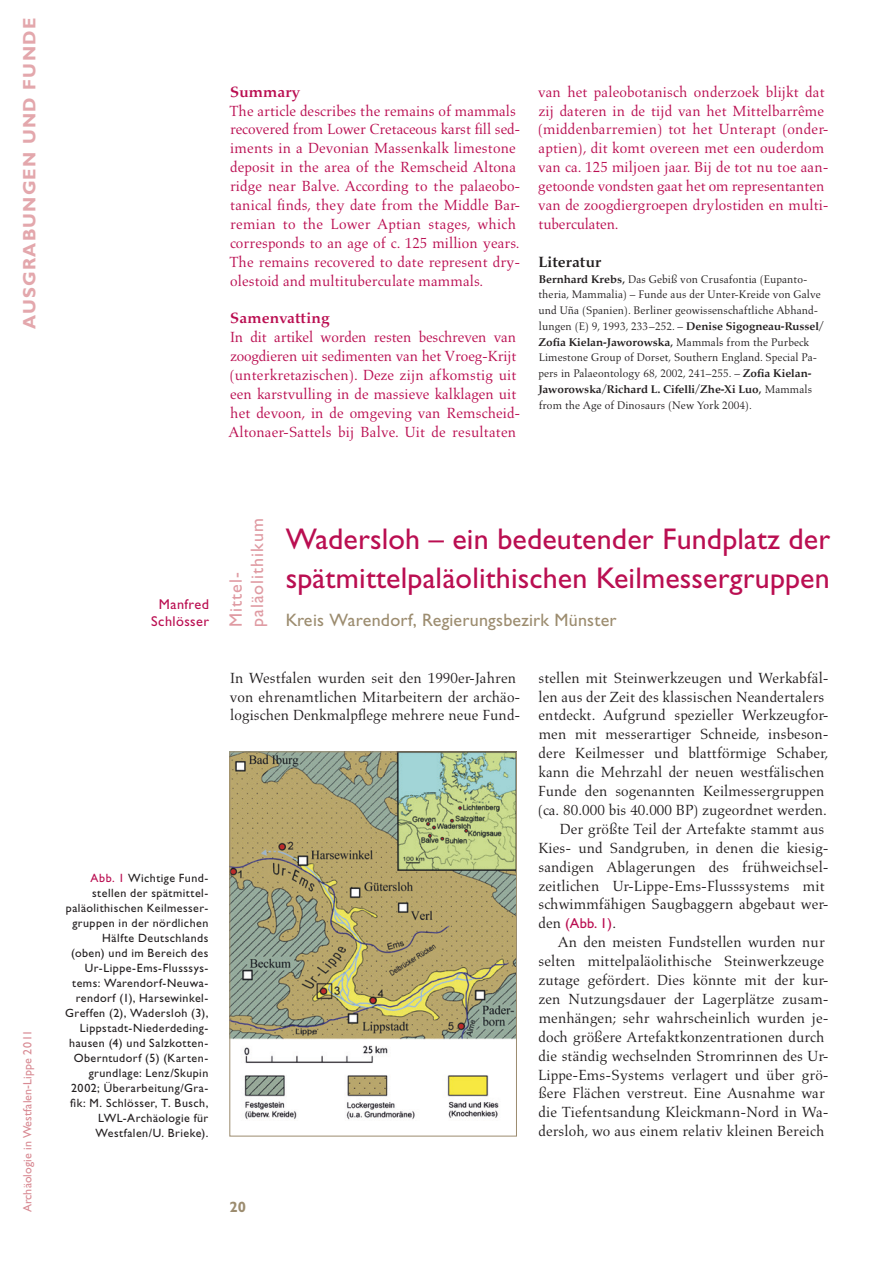
<style>
.page{position:relative;width:893px;height:1263px;background:#fff}
.page>*{position:absolute;margin:0;border:0;box-sizing:border-box;transform-origin:0 0}
.t1{font:30px/39px "Gill Sans Std 25";letter-spacing:.005em;color:#ba0e51}
.t2{font:18px "Gill Sans Std 25";letter-spacing:.01em;color:#9c8c6f}
.t3{font:700 18px "Gill Sans Std";letter-spacing:.07em;color:#e3a7ac}
.t4{font:18px/21.6px "Gill Sans Std 25";letter-spacing:.06em;color:#df9aa2}
.t5{font:15px/18.9px "Aldus LT Std";letter-spacing:.005em;color:#231f20}
.t6{font:15px/18.9px "Aldus LT Std";letter-spacing:.005em;color:#ba0e51}
.t7{font:15px "Aldus Nova Bold 2";letter-spacing:.015em;color:#ba0e51}
.t8{font:15px "Aldus Nova Bold 2";letter-spacing:.015em;color:#231f20}
.t9{font:15px "Gill Sans Std Bold 16";color:#9c8c6f}
.t10{font:14.4px "Gill Sans Std 25";color:#ba0e51}
.t11{font:14.25px/17.1px "Gill Sans Std 25";letter-spacing:.03em;color:#ba0e51;text-align:center}
.t12{font:12px/15px "Gill Sans Std 25";letter-spacing:.04em;color:#231f20;text-align:right}
.t13{font:12px "Gill Sans Std";letter-spacing:.01em;color:#d88a93}
.t14{font:11.25px/15.8px "Aldus LT Std";letter-spacing:.01em;color:#231f20}
.t15{font:11.25px "Aldus Nova Bold 2";color:#231f20}
.t16{font:700 11.25px "Aldus Nova";color:#231f20}
.s1{font-family:"Aldus Nova Bold 2"}
.s2{font-family:"Aldus LT Std";font-weight:400}
.s3{font-family:"Aldus Nova";font-weight:700}
.s4{font-family:"Aldus LT Std"}
.s5{color:#ba0e51}
.s6{font-family:"Aldus LT Std";font-size:15px;color:#231f20}
</style>
<div class="page">
<img style="left:232px;top:754px;width:283px;height:366px">
<div style="left:230px;top:752px;width:287px;height:384px;border:1px solid #9c8c6f"></div>
<p class="t3" style="left:19px;top:329px;width:312px;rotate:-90deg">AUSGRABUNGEN UND FUNDE</p>
<p class="t7" style="left:230px;top:83px;width:71px">Summary</p>
<p class="t6" style="left:229px;top:101px;width:293px">The article describes the remains of mammals recovered from Lower Cretaceous karst fill sed&shy;iments in a Devonian Massenkalk limestone deposit in the area of the Remscheid Altona ridge near Balve. According to the palaeobo&shy;tanical finds, they date from the Middle Bar&shy;remian to the Lower Aptian stages, which corresponds to an age of c. 125 million years.<br>The remains recovered to date represent dry&shy;olestoid and multituberculate mammals.</p>
<p class="t7" style="left:230px;top:309px;width:101px">Samenvatting</p>
<p class="t6" style="left:228px;top:328px;width:294px">In dit artikel worden resten beschreven van zoogdieren uit sedimenten van het Vroeg-Krijt (unterkretazischen). Deze zijn afkomstig uit een karstvulling in de massieve kalklagen uit het devoon, in de omgeving van Remscheid-Altonaer-Sattels bij Balve. Uit de resultaten</p>
<p class="t6" style="left:538px;top:82px;width:292px">van het paleobotanisch onderzoek blijkt dat zij dateren in de tijd van het Mittelbarrême (middenbarremien) tot het Unterapt (onder&shy;aptien), dit komt overeen met een ouderdom van ca. 125 miljoen jaar. Bij de tot nu toe aan&shy;getoonde vondsten gaat het om representanten van de zoogdiergroepen drylostiden en multi&shy;tuberculaten.</p>
<p class="t8" style="left:538px;top:253px;width:65px">Literatur</p>
<p class="t14" style="left:538px;top:271px;width:287px"><span class="s1">Bernhard Krebs,</span> Das Gebiß von Crusafontia (Eupanto&shy;theria, Mammalia) – Funde aus der Unter-Kreide von Galve und Uña (Spanien). Berliner geowissenschaftliche Abhand&shy;lungen (E) 9, 1993, 233–252. – <span class="s1">Denise Sigogneau-Russel/</span></p>
<p class="t16" style="left:538px;top:335px;width:272px">Zofia Kielan-Jaworowska, <span class="s2">Mammals from the Purbeck</span></p>
<p class="t14" style="left:538px;top:350px;width:280px">Limestone Group of Dorset, Southern England. Special Pa&shy;pers in Palaeontology 68, 2002, 241–255. – <span class="s3">Zofia Kielan-</span></p>
<p class="t15" style="left:538px;top:382px;width:275px">Jaworowska/Richard L. Cifelli/Zhe-Xi Luo, <span class="s4">Mammals</span></p>
<p class="t14" style="left:539px;top:397px;width:215px">from the Age of Dinosaurs (New York 2004).</p>
<p class="t13" style="left:21px;top:1212px;width:184px;rotate:-90deg">Archäologie in Westfalen-Lippe 2011</p>
<p class="t11" style="left:151px;top:596px;width:59px">Manfred<br>Schlösser</p>
<p class="t12" style="left:65px;top:870px;width:145px"><span class="s5">Abb. 1</span> Wichtige Fund&shy;stellen der spätmittel&shy;paläolithischen Keilmesser&shy;gruppen in der nördlichen<br>Hälfte Deutschlands<br>(oben) und im Bereich des<br>Ur-Lippe-Ems-Flusssys&shy;tems: Warendorf-Neuwa&shy;rendorf (1), Harsewinkel-<br>Greffen (2), Wadersloh (3),<br>Lippstadt-Niederdeding&shy;hausen (4) und Salzkotten-<br>Oberntudorf (5) (Karten&shy;grundlage: Lenz/Skupin<br>2002; Überarbeitung/Gra&shy;fik: M. Schlösser, T. Busch,<br>LWL-Archäologie für<br>Westfalen/U. Brieke).</p>
<p class="t4" style="left:225px;top:627px;width:111px;rotate:-90deg">Mittel&shy;paläolithikum</p>
<h1 class="t1" style="left:286px;top:519px;width:546px">Wadersloh – ein bedeutender Fundplatz der spätmittelpaläolithischen Keilmessergruppen</h1>
<p class="t2" style="left:286px;top:609px;width:332px">Kreis Warendorf, Regierungsbezirk Münster</p>
<p class="t5" style="left:230px;top:668px;width:292px">In Westfalen wurden seit den 1990er-Jahren von ehrenamtlichen Mitarbeitern der archäo&shy;logischen Denkmalpflege mehrere neue Fund-</p>
<p class="t5" style="left:538px;top:668px;width:292px">stellen mit Steinwerkzeugen und Werkabfäl-</p>
<p class="t5" style="left:539px;top:687px;width:287px">len aus der Zeit des klassischen Neandertalers</p>
<p class="t5" style="left:539px;top:706px;width:292px">entdeckt. Aufgrund spezieller Werkzeugfor-</p>
<p class="t5" style="left:539px;top:725px;width:291px">men mit messerartiger Schneide, insbeson-</p>
<p class="t5" style="left:539px;top:744px;width:291px">dere Keilmesser und blattförmige Schaber,</p>
<p class="t5" style="left:539px;top:763px;width:287px">kann die Mehrzahl der neuen westfälischen</p>
<p class="t5" style="left:538px;top:782px;width:288px">Funde den sogenannten Keilmessergruppen</p>
<p class="t5" style="left:538px;top:801px;width:291px">(ca. 80.000 bis 40.000 BP) zugeordnet werden.</p>
<p class="t5" style="left:560px;top:820px;width:266px">Der größte Teil der Artefakte stammt aus</p>
<p class="t5" style="left:538px;top:838px;width:292px">Kies- und Sandgruben, in denen die kiesig-</p>
<p class="t5" style="left:538px;top:857px;width:292px">sandigen Ablagerungen des frühweichsel-</p>
<p class="t5" style="left:539px;top:876px;width:288px">zeitlichen Ur-Lippe-Ems-Flusssystems mit</p>
<p class="t5" style="left:538px;top:895px;width:292px">schwimmfähigen Saugbaggern abgebaut wer-</p>
<p class="t10" style="left:539px;top:915px;width:79px"><span class="s6">den</span> (Abb. 1)<span class="s6">.</span></p>
<p class="t5" style="left:538px;top:933px;width:292px;text-indent:20px">An den meisten Fundstellen wurden nur selten mittelpaläolithische Steinwerkzeuge zutage gefördert. Dies könnte mit der kur&shy;zen Nutzungsdauer der Lagerplätze zusam&shy;menhängen; sehr wahrscheinlich wurden je&shy;doch größere Artefaktkonzentrationen durch die ständig wechselnden Stromrinnen des Ur-Lippe-Ems-Systems verlagert und über grö&shy;ßere Flächen verstreut. Eine Ausnahme war die Tiefentsandung Kleickmann-Nord in Wa&shy;dersloh, wo aus einem relativ kleinen Bereich</p>
<p class="t9" style="left:230px;top:1198px;width:18px">20</p>
</div>
